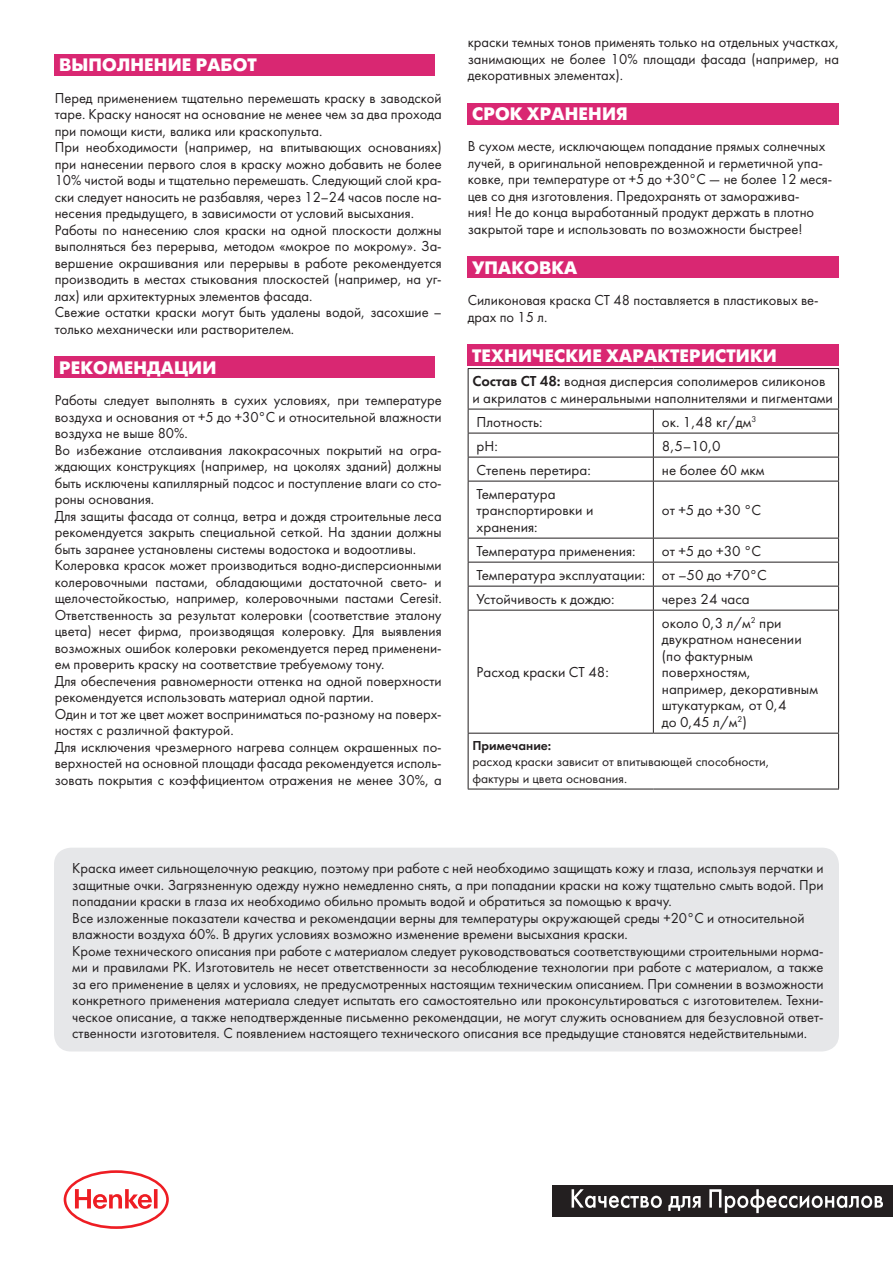
<style>
.page{position:relative;width:893px;height:1263px;background:#fff}
.page>*{position:absolute;margin:0;border:0;box-sizing:border-box;transform-origin:0 0}
.t1{font:700 18px "Futura Futuris";letter-spacing:.01em;color:#fff}
.t2{font:15px/16.5px "Futura Book C";color:#231f20;text-align:justify}
.t3{font:13.5px/16.5px "Futura Book C";color:#231f20}
.s1{font-family:"Futura Demi"}
</style>
<div class="page">
<div style="left:55px;top:54px;width:380px;height:22px;background:#d92772"></div>
<div style="left:55px;top:356px;width:380px;height:22px;background:#d92772"></div>
<hr style="left:468px;top:368px;width:185px;height:1px;background:#231f20">
<hr style="left:468px;top:369px;width:1px;height:40px;background:#231f20">
<hr style="left:653px;top:368px;width:186px;height:1px;background:#231f20">
<hr style="left:838px;top:369px;width:1px;height:40px;background:#231f20">
<hr style="left:468px;top:409px;width:185px;height:1px;background:#231f20">
<hr style="left:653px;top:409px;width:186px;height:1px;background:#231f20">
<hr style="left:468px;top:433px;width:185px;height:1px;background:#231f20">
<hr style="left:653px;top:433px;width:186px;height:1px;background:#231f20">
<hr style="left:468px;top:457px;width:185px;height:1px;background:#231f20">
<svg style="left:468px;top:409px;width:1px;height:72px"></svg>
<hr style="left:653px;top:457px;width:186px;height:1px;background:#231f20">
<svg style="left:653px;top:409px;width:1px;height:72px"></svg>
<svg style="left:838px;top:409px;width:1px;height:72px"></svg>
<hr style="left:468px;top:481px;width:185px;height:1px;background:#231f20">
<hr style="left:468px;top:481px;width:1px;height:57px;background:#231f20">
<hr style="left:653px;top:481px;width:186px;height:1px;background:#231f20">
<hr style="left:653px;top:481px;width:1px;height:57px;background:#231f20">
<hr style="left:838px;top:481px;width:1px;height:57px;background:#231f20">
<hr style="left:468px;top:538px;width:185px;height:1px;background:#231f20">
<hr style="left:653px;top:538px;width:186px;height:1px;background:#231f20">
<hr style="left:468px;top:562px;width:185px;height:1px;background:#231f20">
<hr style="left:653px;top:562px;width:186px;height:1px;background:#231f20">
<hr style="left:468px;top:586px;width:185px;height:1px;background:#231f20">
<svg style="left:468px;top:538px;width:1px;height:72px"></svg>
<hr style="left:653px;top:586px;width:186px;height:1px;background:#231f20">
<svg style="left:653px;top:538px;width:1px;height:72px"></svg>
<svg style="left:838px;top:538px;width:1px;height:72px"></svg>
<hr style="left:468px;top:610px;width:185px;height:1px;background:#231f20">
<hr style="left:468px;top:610px;width:1px;height:123px;background:#231f20">
<hr style="left:653px;top:610px;width:186px;height:1px;background:#231f20">
<hr style="left:653px;top:610px;width:1px;height:123px;background:#231f20">
<hr style="left:838px;top:610px;width:1px;height:123px;background:#231f20">
<hr style="left:468px;top:733px;width:185px;height:1px;background:#231f20">
<hr style="left:468px;top:733px;width:1px;height:56px;background:#231f20">
<hr style="left:653px;top:733px;width:186px;height:1px;background:#231f20">
<hr style="left:838px;top:733px;width:1px;height:56px;background:#231f20">
<hr style="left:468px;top:789px;width:185px;height:1px;background:#231f20">
<hr style="left:653px;top:789px;width:186px;height:1px;background:#231f20">
<div style="left:468px;top:103px;width:371px;height:21px;background:#d92772"></div>
<div style="left:468px;top:256px;width:371px;height:22px;background:#d92772"></div>
<div style="left:468px;top:344px;width:371px;height:22px;background:#d92772"></div>
<svg style="left:64px;top:1170px;width:105px;height:59px"></svg>
<div style="left:553px;top:1185px;width:340px;height:32px;background:#231f20"></div>
<svg style="left:572px;top:1189px;width:90px;height:19px"></svg>
<svg style="left:668px;top:1196px;width:33px;height:15px"></svg>
<svg style="left:709px;top:1189px;width:174px;height:24px"></svg>
<div style="left:54px;top:848px;width:785px;height:203px;background:#e6e7e9;border-radius:17px"></div>
<p class="t1" style="left:59px;top:55px;width:199px">ВЫПОЛНЕНИЕ РАБОТ</p>
<p class="t2" style="left:55px;top:90px;width:388px">Перед применением тщательно перемешать краску в заводской таре. Краску наносят на основание не менее чем за два прохода при помощи кисти, валика или краскопульта.</p>
<p class="t2" style="left:55px;top:139px;width:388px">При необходимости (например, на впитывающих основаниях) при нанесении первого слоя в краску можно добавить не более 10% чистой воды и тщательно перемешать. Следующий слой кра&shy;ски следует наносить не разбавляя, через 12–24 часов после на&shy;несения предыдущего, в зависимости от условий высыхания.</p>
<p class="t2" style="left:55px;top:222px;width:388px">Работы по нанесению слоя краски на одной плоскости должны выполняться без перерыва, методом «мокрое по мокрому». За&shy;вершение окрашивания или перерывы в работе рекомендуется производить в местах стыкования плоскостей (например, на уг&shy;лах) или архитектурных элементов фасада.</p>
<p class="t2" style="left:55px;top:304px;width:388px">Свежие остатки краски могут быть удалены водой, засохшие – только механически или растворителем.</p>
<p class="t1" style="left:59px;top:357px;width:159px">РЕКОМЕНДАЦИИ</p>
<p class="t2" style="left:55px;top:392px;width:388px">Работы следует выполнять в сухих условиях, при температуре воздуха и основания от +5 до +30°C и относительной влажности воздуха не выше 80%.</p>
<p class="t2" style="left:55px;top:441px;width:388px">Во избежание отслаивания лакокрасочных покрытий на огра&shy;ждающих конструкциях (например, на цоколях зданий) должны быть исключены капиллярный подсос и поступление влаги со сто&shy;роны основания.</p>
<p class="t2" style="left:55px;top:507px;width:388px">Для защиты фасада от солнца, ветра и дождя строительные леса рекомендуется закрыть специальной сеткой. На здании должны быть заранее установлены системы водостока и водоотливы.</p>
<p class="t2" style="left:55px;top:557px;width:388px">Колеровка красок может производиться водно-дисперсионными колеровочными пастами, обладающими достаточной свето- и щелочестойкостью, например, колеровочными пастами Ceresit.<br>Ответственность за результат колеровки (соответствие эталону цвета) несет фирма, производящая колеровку. Для выявления возможных ошибок колеровки рекомендуется перед применени&shy;ем проверить краску на соответствие требуемому тону.</p>
<p class="t2" style="left:55px;top:672px;width:388px">Для обеспечения равномерности оттенка на одной поверхности рекомендуется использовать материал одной партии.</p>
<p class="t2" style="left:55px;top:705px;width:388px">Один и тот же цвет может восприниматься по-разному на поверх&shy;ностях с различной фактурой.</p>
<p class="t2" style="left:55px;top:738px;width:388px">Для исключения чрезмерного нагрева солнцем окрашенных по&shy;верхностей на основной площади фасада рекомендуется исполь&shy;зовать покрытия с коэффициентом отражения не менее 30%, а</p>
<p class="t2" style="left:468px;top:34px;width:373px">краски темных тонов применять только на отдельных участках, занимающих не более 10% площади фасада (например, на декоративных элементах).</p>
<p class="t1" style="left:472px;top:103px;width:157px">СРОК ХРАНЕНИЯ</p>
<p class="t2" style="left:468px;top:138px;width:359px">В сухом месте, исключающем попадание прямых солнечных</p>
<p class="t2" style="left:468px;top:155px;width:357px">лучей, в оригинальной неповрежденной и герметичной упа-</p>
<p class="t2" style="left:468px;top:171px;width:366px">ковке, при температуре от +5 до +30°С — не более 12 меся-</p>
<p class="t2" style="left:468px;top:188px;width:333px">цев со дня изготовления. Предохранять от заморажива-</p>
<p class="t2" style="left:468px;top:204px;width:348px">ния! Не до конца выработанный продукт держать в плотно</p>
<p class="t2" style="left:468px;top:221px;width:336px">закрытой таре и использовать по возможности быстрее!</p>
<p class="t1" style="left:472px;top:257px;width:107px">УПАКОВКА</p>
<p class="t2" style="left:468px;top:292px;width:352px">Силиконовая краска CT 48 поставляется в пластиковых ве-</p>
<p class="t2" style="left:468px;top:309px;width:81px">драх по 15 л.</p>
<p class="t1" style="left:472px;top:345px;width:306px">ТЕХНИЧЕСКИЕ ХАРАКТЕРИСТИКИ</p>
<p class="t2" style="left:472px;top:373px;width:355px"><span class="s1">Состав СТ 48:</span> водная дисперсия сополимеров силиконов</p>
<p class="t2" style="left:472px;top:390px;width:362px">и акрилатов с минеральными наполнителями и пигментами</p>
<p class="t2" style="left:477px;top:414px;width:67px">Плотность:</p>
<p class="t2" style="left:662px;top:414px;width:96px">ок. 1,48 кг/дм<sup>3</sup></p>
<p class="t2" style="left:477px;top:438px;width:23px">рН:</p>
<p class="t2" style="left:662px;top:438px;width:60px">8,5–10,0</p>
<p class="t2" style="left:477px;top:462px;width:116px">Степень перетира:</p>
<p class="t2" style="left:662px;top:462px;width:104px">не более 60 мкм</p>
<p class="t2" style="left:477px;top:486px;width:118px;text-align:left">Температура транспортировки и хранения:</p>
<p class="t2" style="left:662px;top:502px;width:101px">от +5 до +30 °C</p>
<p class="t2" style="left:477px;top:543px;width:161px">Температура применения:</p>
<p class="t2" style="left:662px;top:543px;width:101px">от +5 до +30 °C</p>
<p class="t2" style="left:477px;top:567px;width:170px">Температура эксплуатации:</p>
<p class="t2" style="left:662px;top:567px;width:107px">от –50 до +70°С</p>
<p class="t2" style="left:477px;top:591px;width:139px">Устойчивость к дождю:</p>
<p class="t2" style="left:662px;top:591px;width:89px">через 24 часа</p>
<p class="t2" style="left:662px;top:615px;width:121px">около 0,3 л/м<sup>2</sup> при</p>
<p class="t2" style="left:662px;top:631px;width:141px">двукратном нанесении</p>
<p class="t2" style="left:662px;top:648px;width:93px">(по фактурным поверхностям,</p>
<p class="t2" style="left:662px;top:681px;width:158px">например, декоративным</p>
<p class="t2" style="left:662px;top:697px;width:126px">штукатуркам, от 0,4 до 0,45 л/м<sup>2</sup>)</p>
<p class="t3" style="left:472px;top:737px;width:299px"><span class="s1">Примечание:<br></span>расход краски зависит от впитывающей способности,</p>
<p class="t3" style="left:472px;top:770px;width:156px">фактуры и цвета основания.</p>
<p class="t2" style="left:477px;top:664px;width:134px">Расход краски CT 48:</p>
<p class="t2" style="left:72px;top:860px;width:753px">Краска имеет сильнощелочную реакцию, поэтому при работе с ней необходимо защищать кожу и глаза, используя перчатки и защитные очки. Загрязненную одежду нужно немедленно снять, а при попадании краски на кожу тщательно смыть водой. При попадании краски в глаза их необходимо обильно промыть водой и обратиться за помощью к врачу.</p>
<p class="t2" style="left:72px;top:909px;width:734px">Все изложенные показатели качества и рекомендации верны для температуры окружающей среды +20°C и относительной</p>
<p class="t2" style="left:72px;top:926px;width:557px">влажности воздуха 60%. В других условиях возможно изменение времени высыхания краски.</p>
<p class="t2" style="left:72px;top:942px;width:753px">Кроме технического описания при работе с материалом следует руководствоваться соответствующими строительными норма&shy;ми и правилами РК. Изготовитель не несет ответственности за несоблюдение технологии при работе с материалом, а также за его применение в целях и условиях, не предусмотренных настоящим техническим описанием. При сомнении в возможности конкретного применения материала следует испытать его самостоятельно или проконсультироваться с изготовителем. Техни&shy;ческое описание, а также неподтвержденные письменно рекомендации, не могут служить основанием для безусловной ответ&shy;ственности изготовителя. С появлением настоящего технического описания все предыдущие становятся недействительными.</p>
</div>
